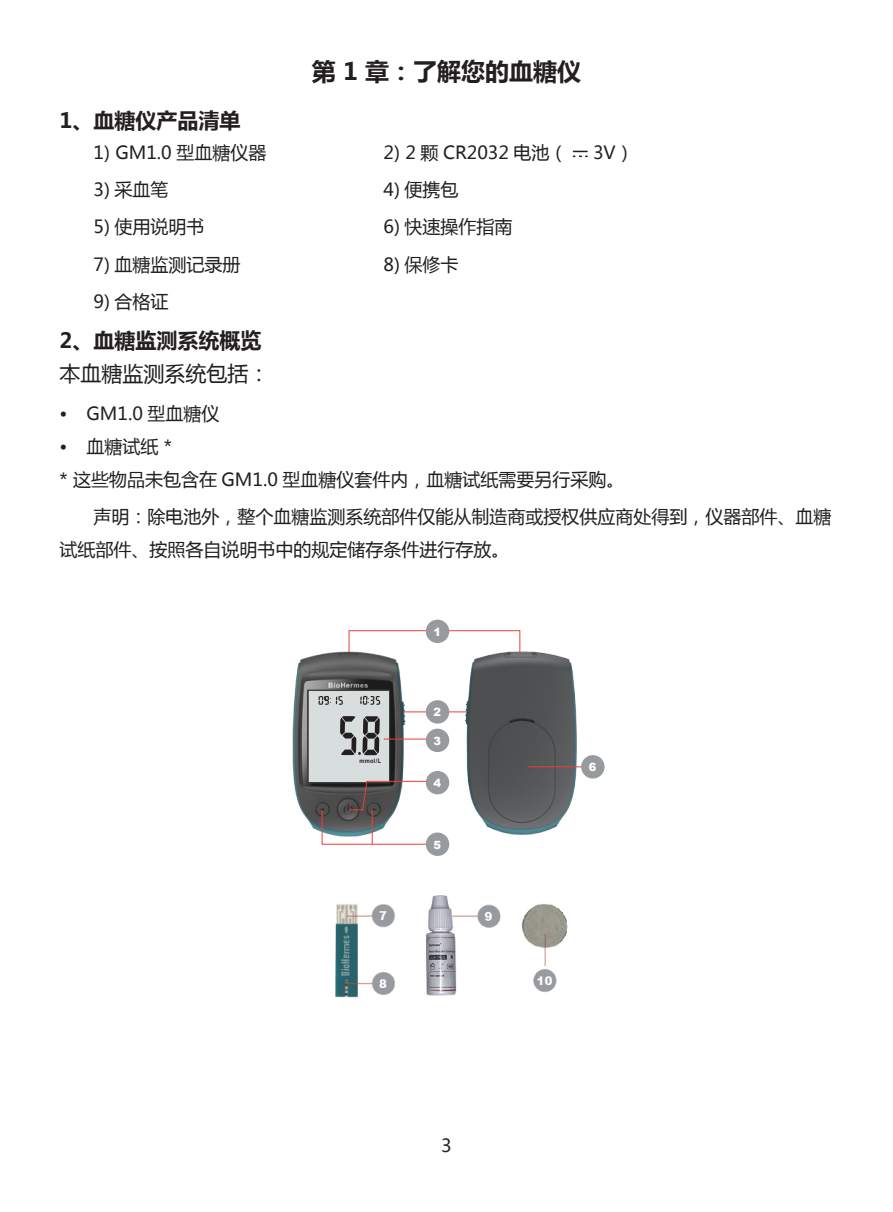
<style>
.page{position:relative;width:893px;height:1212px;background:#fff}
.page>*{position:absolute;margin:0;border:0;box-sizing:border-box;transform-origin:0 0}
.t1{font:700 24px "Microsoft Ya Hei";color:#231f20}
.t2{font:700 21px "Microsoft Ya Hei";color:#231f20}
.t3{font:21px "Microsoft Ya Hei";color:#231f20}
.t4{font:18px/32.7px "Microsoft Ya Hei";color:#231f20}
.t5{font:900 11.4px "Arial";color:#fff}
.t6{font:700 6px "Arial";color:#231f20;scale:.93 1}
</style>
<div class="page">
<svg style="left:573px;top:151px;width:15px;height:6px"></svg>
<img style="left:292px;top:642px;width:134px;height:204px">
<img style="left:448px;top:638px;width:147px;height:211px">
<div style="left:349px;top:630px;width:171px;height:22px;border:1px solid #ee3e35"></div>
<hr style="left:403px;top:711px;width:63px;height:1px;background:#ee3e35">
<div style="left:426px;top:620px;width:23px;height:23px;background:#989b9e;border-radius:50%"></div>
<div style="left:426px;top:700px;width:23px;height:23px;background:#989b9e;border-radius:50%"></div>
<hr style="left:528px;top:766px;width:63px;height:1px;background:#ee3e35">
<div style="left:581px;top:755px;width:24px;height:23px;background:#989b9e;border-radius:50%"></div>
<div style="left:426px;top:729px;width:23px;height:23px;background:#989b9e;border-radius:50%"></div>
<div style="left:426px;top:771px;width:23px;height:23px;background:#989b9e;border-radius:50%"></div>
<svg style="left:308px;top:690px;width:137px;height:155px"></svg>
<hr style="left:372px;top:810px;width:1px;height:34px;background:#ee3e35">
<div style="left:426px;top:832px;width:23px;height:24px;background:#989b9e;border-radius:50%"></div>
<img style="left:335px;top:895px;width:233px;height:103px">
<h1 class="t1" style="left:312px;top:55px;width:271px">第 1 章：了解您的血糖仪</h1>
<p class="t2" style="left:60px;top:105px;width:182px">1、血糖仪产品清单</p>
<p class="t4" style="left:94px;top:135px;width:174px">1) GM1.0 型血糖仪器</p>
<p class="t4" style="left:384px;top:135px;width:185px">2) 2 颗 CR2032 电池（</p>
<p class="t4" style="left:593px;top:135px;width:42px">3V）</p>
<p class="t4" style="left:94px;top:173px;width:77px">3) 采血笔</p>
<p class="t4" style="left:384px;top:173px;width:77px">4) 便携包</p>
<p class="t4" style="left:94px;top:210px;width:113px">5) 使用说明书</p>
<p class="t4" style="left:384px;top:210px;width:131px">6) 快速操作指南</p>
<p class="t4" style="left:94px;top:247px;width:149px">7) 血糖监测记录册</p>
<p class="t4" style="left:384px;top:247px;width:77px">8) 保修卡</p>
<p class="t4" style="left:94px;top:284px;width:77px">9) 合格证</p>
<p class="t2" style="left:60px;top:325px;width:203px">2、血糖监测系统概览</p>
<p class="t3" style="left:60px;top:360px;width:211px">本血糖监测系统包括：</p>
<p class="t4" style="left:60px;top:397px;width:161px">• GM1.0 型血糖仪</p>
<p class="t4" style="left:60px;top:430px;width:566px">• 血糖试纸 *<br>* 这些物品未包含在 GM1.0 型血糖仪套件内，血糖试纸需要另行采购。</p>
<p class="t4" style="left:60px;top:499px;width:774px;text-indent:34px">声明：除电池外，整个血糖监测系统部件仅能从制造商或授权供应商处得到，仪器部件、血糖试纸部件、按照各自说明书中的规定储存条件进行存放。</p>
<p class="t5" style="left:433px;top:623px;width:9px">1</p>
<p class="t6" style="left:359px;top:757px;width:25px">mmol/L</p>
<p class="t5" style="left:433px;top:704px;width:9px">2</p>
<p class="t5" style="left:433px;top:732px;width:9px">3</p>
<p class="t5" style="left:433px;top:775px;width:9px">4</p>
<p class="t5" style="left:433px;top:836px;width:9px">5</p>
<p class="t4" style="left:441px;top:1129px;width:12px">3</p>
<p class="t5" style="left:589px;top:759px;width:9px">6</p>
</div>
